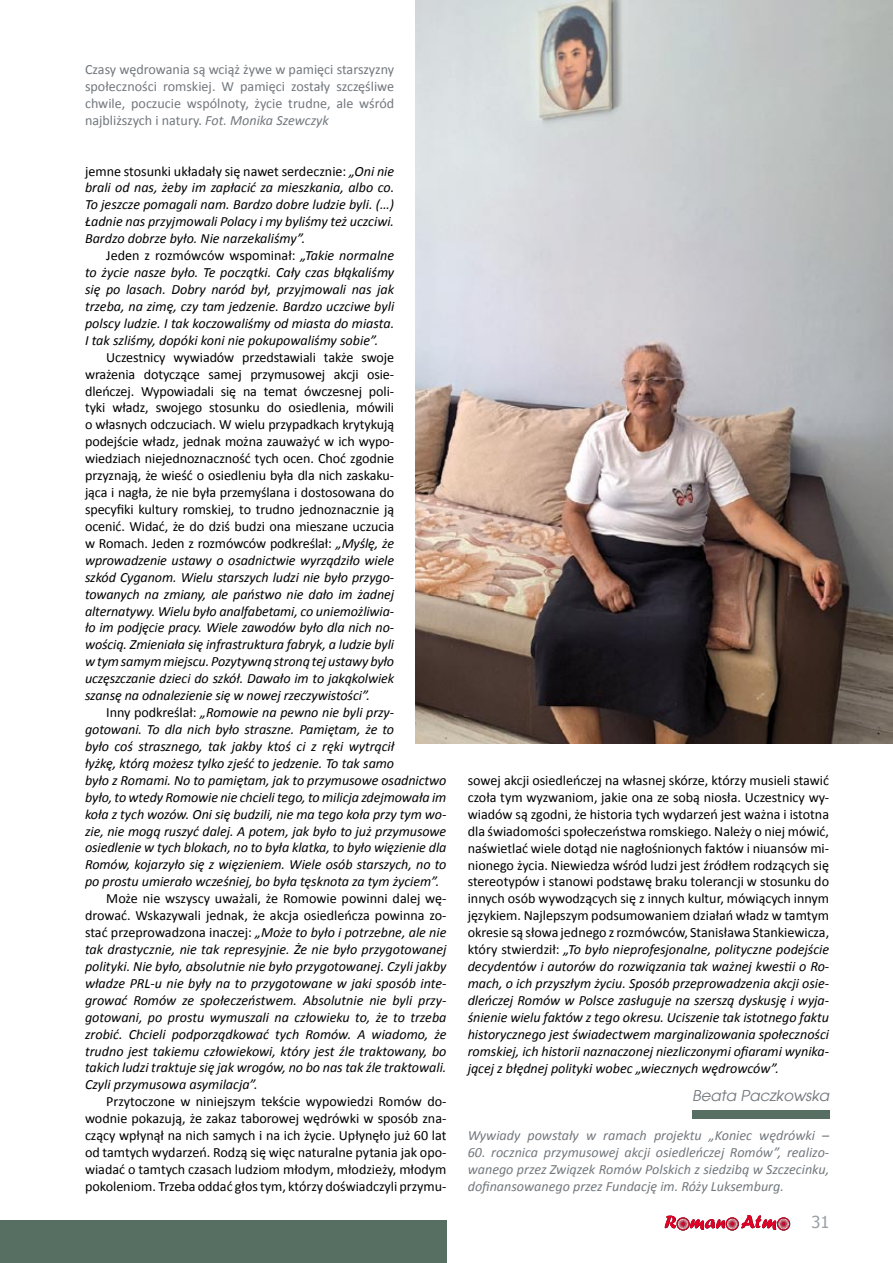
<style>
.page{position:relative;width:893px;height:1263px;background:#fff}
.page>*{position:absolute;margin:0;border:0;box-sizing:border-box;transform-origin:0 0}
.t1{font:16.5px "Tahoma";color:#99a1a6}
.t2{font:italic 15px "Avalon";color:#72787d}
.t3{font:14.1px/17px "Calibri";letter-spacing:-.005em;color:#000;text-align:justify}
.t4{font:italic 14.1px/17px "Calibri";letter-spacing:-.005em;color:#000;text-align:justify}
.t5{font:italic 14.1px/17px "Calibri";color:#72787d;text-align:justify}
.t6{font:14.1px/17px "Calibri";color:#72787d;text-align:justify}
.s1{font-style:italic}
.s2{font-style:normal}
</style>
<div class="page">
<img style="left:415px;top:0;width:478px;height:743px">
<div style="left:692px;top:1110px;width:137px;height:8px;background:#576f62"></div>
<svg style="left:664px;top:1215px;width:126px;height:15px"></svg>
<div style="left:0;top:1220px;width:446px;height:43px;background:#576f62"></div>
<p class="t6" style="left:85px;top:61px;width:311px">Czasy wędrowania są wciąż żywe w pamięci starszyzny społeczności romskiej. W pamięci zostały szczęśliwe chwile, poczucie wspólnoty, życie trudne, ale wśród najbliższych i natury. <span class="s1">Fot. Monika Szewczyk</span></p>
<p class="t4" style="left:85px;top:162px;width:311px"><span class="s2">jemne stosunki układały się nawet serdecznie:</span> „Oni nie brali od nas, żeby im zapłacić za mieszkania, albo co.<br>To jeszcze pomagali nam. Bardzo dobre ludzie byli. (…)<br>Ładnie nas przyjmowali Polacy i my byliśmy też uczciwi.<br>Bardzo dobrze było. Nie narzekaliśmy”.</p>
<p class="t4" style="left:85px;top:246px;width:311px;text-indent:21px"><span class="s2">Jeden z rozmówców wspominał:</span> „Takie normalne to życie nasze było. Te początki. Cały czas błąkaliśmy się po lasach. Dobry naród był, przyjmowali nas jak trzeba, na zimę, czy tam jedzenie. Bardzo uczciwe byli polscy ludzie. I tak koczowaliśmy od miasta do miasta.<br>I tak szliśmy, dopóki koni nie pokupowaliśmy sobie”.</p>
<p class="t3" style="left:85px;top:348px;width:311px;text-indent:21px">Uczestnicy wywiadów przedstawiali także swoje wrażenia dotyczące samej przymusowej akcji osie&shy;dleńczej. Wypowiadali się na temat ówczesnej poli&shy;tyki władz, swojego stosunku do osiedlenia, mówili o własnych odczuciach. W wielu przypadkach krytykują podejście władz, jednak można zauważyć w ich wypo&shy;wiedziach niejednoznaczność tych ocen. Choć zgodnie przyznają, że wieść o osiedleniu była dla nich zaskaku&shy;jąca i nagła, że nie była przemyślana i dostosowana do specyfiki kultury romskiej, to trudno jednoznacznie ją ocenić. Widać, że do dziś budzi ona mieszane uczucia w Romach. Jeden z rozmówców podkreślał: <span class="s1">„Myślę, że wprowadzenie ustawy o osadnictwie wyrządziło wiele szkód Cyganom. Wielu starszych ludzi nie było przygo&shy;towanych na zmiany, ale państwo nie dało im żadnej alternatywy. Wielu było analfabetami, co uniemożliwia&shy;ło im podjęcie pracy. Wiele zawodów było dla nich no&shy;wością. Zmieniała się infrastruktura fabryk, a ludzie byli w tym samym miejscu. Pozytywną stroną tej ustawy było uczęszczanie dzieci do szkół. Dawało im to jakąkolwiek szansę na odnalezienie się w nowej rzeczywistości”.</span></p>
<p class="t4" style="left:85px;top:703px;width:363px;text-align:left;text-indent:21px"><span class="s2">Inny podkreślał:</span> „Romowie na pewno nie byli przy&shy;gotowani. To dla nich było straszne. Pamiętam, że to<br>było coś strasznego, tak jakby ktoś ci z ręki wytrącił<br>łyżkę, którą możesz tylko zjeść to jedzenie. To tak samo<br>było z Romami. No to pamiętam, jak to przymusowe osadnictwo było, to wtedy Romowie nie chcieli tego, to milicja zdejmowała im koła z tych wozów. Oni się budzili, nie ma tego koła przy tym wo&shy;zie, nie mogą ruszyć dalej. A potem, jak było to już przymusowe osiedlenie w tych blokach, no to była klatka, to było więzienie dla Romów, kojarzyło się z więzieniem. Wiele osób starszych, no to po prostu umierało wcześniej, bo była tęsknota za tym życiem”.</p>
<p class="t4" style="left:85px;top:889px;width:363px;text-indent:21px"><span class="s2">Może nie wszyscy uważali, że Romowie powinni dalej wę&shy;drować. Wskazywali jednak, że akcja osiedleńcza powinna zo&shy;stać przeprowadzona inaczej:</span> „Może to było i potrzebne, ale nie tak drastycznie, nie tak represyjnie. Że nie było przygotowanej polityki. Nie było, absolutnie nie było przygotowanej. Czyli jakby władze PRL-u nie były na to przygotowane w jaki sposób inte&shy;grować Romów ze społeczeństwem. Absolutnie nie byli przy&shy;gotowani, po prostu wymuszali na człowieku to, że to trzeba zrobić. Chcieli podporządkować tych Romów. A wiadomo, że trudno jest takiemu człowiekowi, który jest źle traktowany, bo takich ludzi traktuje się jak wrogów, no bo nas tak źle traktowali.<br>Czyli przymusowa asymilacja”.</p>
<p class="t3" style="left:85px;top:1092px;width:363px;text-indent:21px">Przytoczone w niniejszym tekście wypowiedzi Romów do&shy;wodnie pokazują, że zakaz taborowej wędrówki w sposób zna&shy;czący wpłynął na nich samych i na ich życie. Upłynęło już 60 lat od tamtych wydarzeń. Rodzą się więc naturalne pytania jak opo&shy;wiadać o tamtych czasach ludziom młodym, młodzieży, młodym pokoleniom. Trzeba oddać głos tym, którzy doświadczyli przymu-</p>
<p class="t3" style="left:468px;top:771px;width:363px">sowej akcji osiedleńczej na własnej skórze, którzy musieli stawić czoła tym wyzwaniom, jakie ona ze sobą niosła. Uczestnicy wy&shy;wiadów są zgodni, że historia tych wydarzeń jest ważna i istotna dla świadomości społeczeństwa romskiego. Należy o niej mówić, naświetlać wiele dotąd nie nagłośnionych faktów i niuansów mi&shy;nionego życia. Niewiedza wśród ludzi jest źródłem rodzących się stereotypów i stanowi podstawę braku tolerancji w stosunku do innych osób wywodzących się z innych kultur, mówiących innym językiem. Najlepszym podsumowaniem działań władz w tamtym okresie są słowa jednego z rozmówców, Stanisława Stankiewicza, który stwierdził: <span class="s1">„To było nieprofesjonalne, polityczne podejście decydentów i autorów do rozwiązania tak ważnej kwestii o Ro&shy;mach, o ich przyszłym życiu. Sposób przeprowadzenia akcji osie&shy;dleńczej Romów w Polsce zasługuje na szerszą dyskusję i wyja&shy;śnienie wielu faktów z tego okresu. Uciszenie tak istotnego faktu historycznego jest świadectwem marginalizowania społeczności romskiej, ich historii naznaczonej niezliczonymi ofiarami wynika&shy;jącej z błędnej polityki wobec „wiecznych wędrowców”.</span></p>
<p class="t2" style="left:692px;top:1086px;width:139px">Beata Paczkowska</p>
<p class="t5" style="left:468px;top:1126px;width:363px">Wywiady powstały w ramach projektu „Koniec wędrówki –</p>
<p class="t5" style="left:468px;top:1143px;width:363px">60. rocznica przymusowej akcji osiedleńczej Romów”, realizo&shy;wanego przez Związek Romów Polskich z siedzibą w Szczecinku, dofinansowanego przez Fundację im. Róży Luksemburg.</p>
<p class="t1" style="left:811px;top:1211px;width:9px">31</p>
</div>
